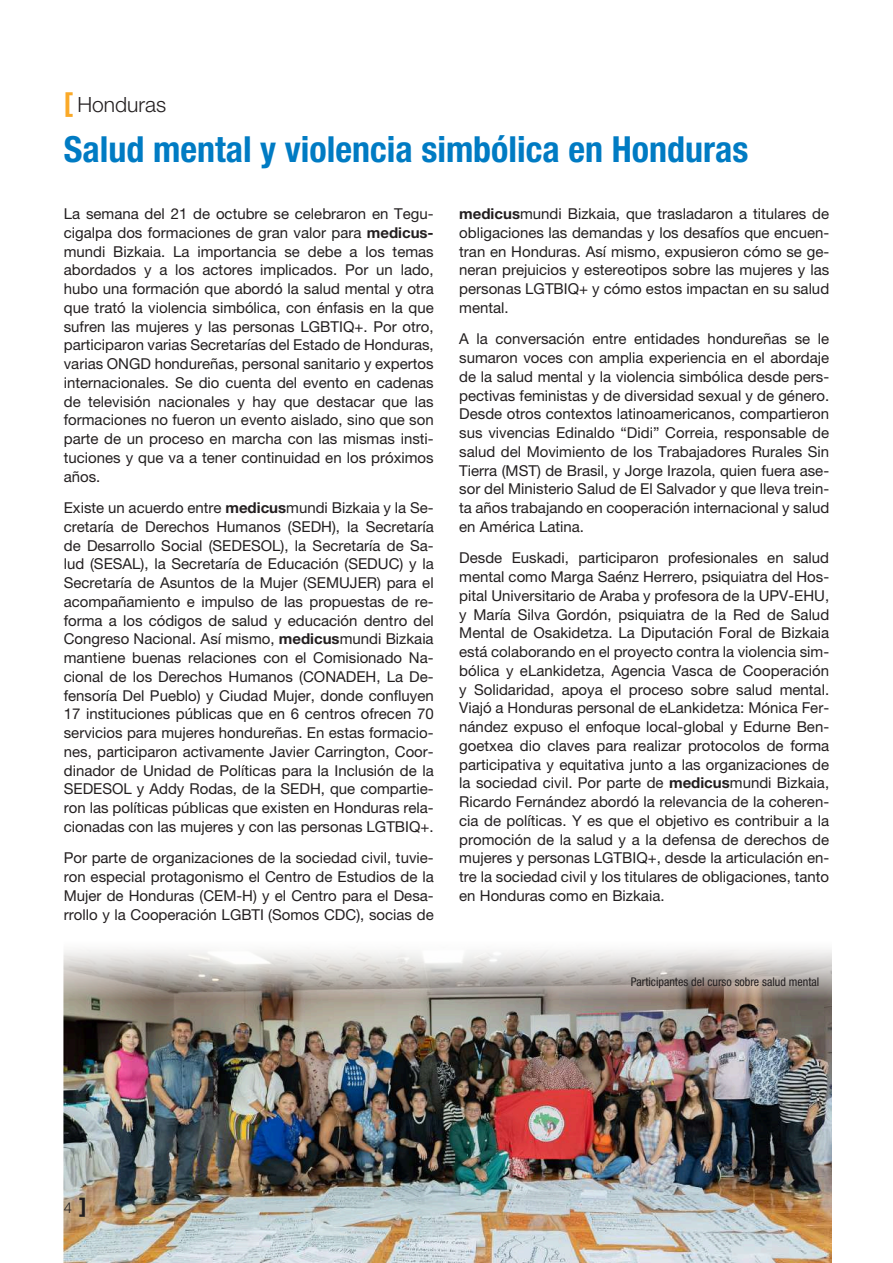
<style>
.page{position:relative;width:893px;height:1263px;background:#fff}
.page>*{position:absolute;margin:0;border:0;box-sizing:border-box;transform-origin:0 0}
.t1{font:700 condensed 36px "Helvetica Neue LT Pro";color:#007bc3}
.t2{font:300 21px "Helvetica Neue LT Pro";color:#231f20}
.t3{font:15px/18.8px "Helvetica Neue LT Pro";color:#231f20;text-align:justify}
.t4{font:300 15px "Helvetica Neue LT Pro";color:#231f20}
.t5{font:condensed 12px "Helvetica Neue LT Pro";color:#231f20}
.s1{font-weight:700;font-size:27px;color:#faa928}
.s2{font-weight:700}
.s3{font-weight:700;font-size:21px}
</style>
<div class="page">
<img style="left:64px;top:949px;width:768px;height:314px">
<h2 class="t2" style="left:64px;top:92px;width:104px"><span class="s1">[</span> Honduras</h2>
<h1 class="t1" style="left:64px;top:127px;width:686px">Salud mental y violencia simbólica en Honduras</h1>
<p class="t3" style="left:64px;top:204px;width:371px">La semana del 21 de octubre se celebraron en Tegu&shy;cigalpa dos formaciones de gran valor para <span class="s2">medicus&shy;</span>mundi Bizkaia. La importancia se debe a los temas abordados y a los actores implicados. Por un lado, hubo una formación que abordó la salud mental y otra que trató la violencia simbólica, con énfasis en la que sufren las mujeres y las personas LGBTIQ+. Por otro, participaron varias Secretarías del Estado de Honduras, varias ONGD hondureñas, personal sanitario y expertos internacionales. Se dio cuenta del evento en cadenas de televisión nacionales y hay que destacar que las formaciones no fueron un evento aislado, sino que son parte de un proceso en marcha con las mismas insti&shy;tuciones y que va a tener continuidad en los próximos años.</p>
<p class="t3" style="left:64px;top:498px;width:371px">Existe un acuerdo entre <span class="s2">medicus</span>mundi Bizkaia y la Se&shy;cretaría de Derechos Humanos (SEDH), la Secretaría de Desarrollo Social (SEDESOL), la Secretaría de Sa&shy;lud (SESAL), la Secretaría de Educación (SEDUC) y la Secretaría de Asuntos de la Mujer (SEMUJER) para el acompañamiento e impulso de las propuestas de re&shy;forma a los códigos de salud y educación dentro del Congreso Nacional. Así mismo, <span class="s2">medicus</span>mundi Bizkaia mantiene buenas relaciones con el Comisionado Na&shy;cional de los Derechos Humanos (CONADEH, La De&shy;fensoría Del Pueblo) y Ciudad Mujer, donde confluyen 17 instituciones públicas que en 6 centros ofrecen 70 servicios para mujeres hondureñas. En estas formacio&shy;nes, participaron activamente Javier Carrington, Coor&shy;dinador de Unidad de Políticas para la Inclusión de la SEDESOL y Addy Rodas, de la SEDH, que compartie&shy;ron las políticas públicas que existen en Honduras rela&shy;cionadas con las mujeres y con las personas LGTBIQ+.</p>
<p class="t3" style="left:64px;top:848px;width:371px">Por parte de organizaciones de la sociedad civil, tuvie&shy;ron especial protagonismo el Centro de Estudios de la Mujer de Honduras (CEM-H) y el Centro para el Desa&shy;rrollo y la Cooperación LGBTI (Somos CDC), socias de</p>
<p class="t3" style="left:459px;top:204px;width:371px"><span class="s2">medicus</span>mundi Bizkaia, que trasladaron a titulares de obligaciones las demandas y los desafíos que encuen&shy;tran en Honduras. Así mismo, expusieron cómo se ge&shy;neran prejuicios y estereotipos sobre las mujeres y las personas LGTBIQ+ y cómo estos impactan en su salud mental.</p>
<p class="t3" style="left:459px;top:329px;width:371px">A la conversación entre entidades hondureñas se le sumaron voces con amplia experiencia en el abordaje de la salud mental y la violencia simbólica desde pers&shy;pectivas feministas y de diversidad sexual y de género.<br>Desde otros contextos latinoamericanos, compartieron sus vivencias Edinaldo “Didi” Correia, responsable de salud del Movimiento de los Trabajadores Rurales Sin Tierra (MST) de Brasil, y Jorge Irazola, quien fuera ase&shy;sor del Ministerio Salud de El Salvador y que lleva trein&shy;ta años trabajando en cooperación internacional y salud en América Latina.</p>
<p class="t3" style="left:459px;top:548px;width:371px">Desde Euskadi, participaron profesionales en salud mental como Marga Saénz Herrero, psiquiatra del Hos&shy;pital Universitario de Araba y profesora de la UPV-EHU, y María Silva Gordón, psiquiatra de la Red de Salud Mental de Osakidetza. La Diputación Foral de Bizkaia está colaborando en el proyecto contra la violencia sim&shy;bólica y eLankidetza, Agencia Vasca de Cooperación y Solidaridad, apoya el proceso sobre salud mental.<br>Viajó a Honduras personal de eLankidetza: Mónica Fer&shy;nández expuso el enfoque local-global y Edurne Ben&shy;goetxea dio claves para realizar protocolos de forma participativa y equitativa junto a las organizaciones de la sociedad civil. Por parte de <span class="s2">medicus</span>mundi Bizkaia, Ricardo Fernández abordó la relevancia de la coheren&shy;cia de políticas. Y es que el objetivo es contribuir a la promoción de la salud y a la defensa de derechos de mujeres y personas LGTBIQ+, desde la articulación en&shy;tre la sociedad civil y los titulares de obligaciones, tanto en Honduras como en Bizkaia.</p>
<p class="t5" style="left:631px;top:975px;width:190px">Participantes del curso sobre salud mental</p>
<p class="t4" style="left:64px;top:1198px;width:24px">4 <span class="s3">]</span></p>
</div>
